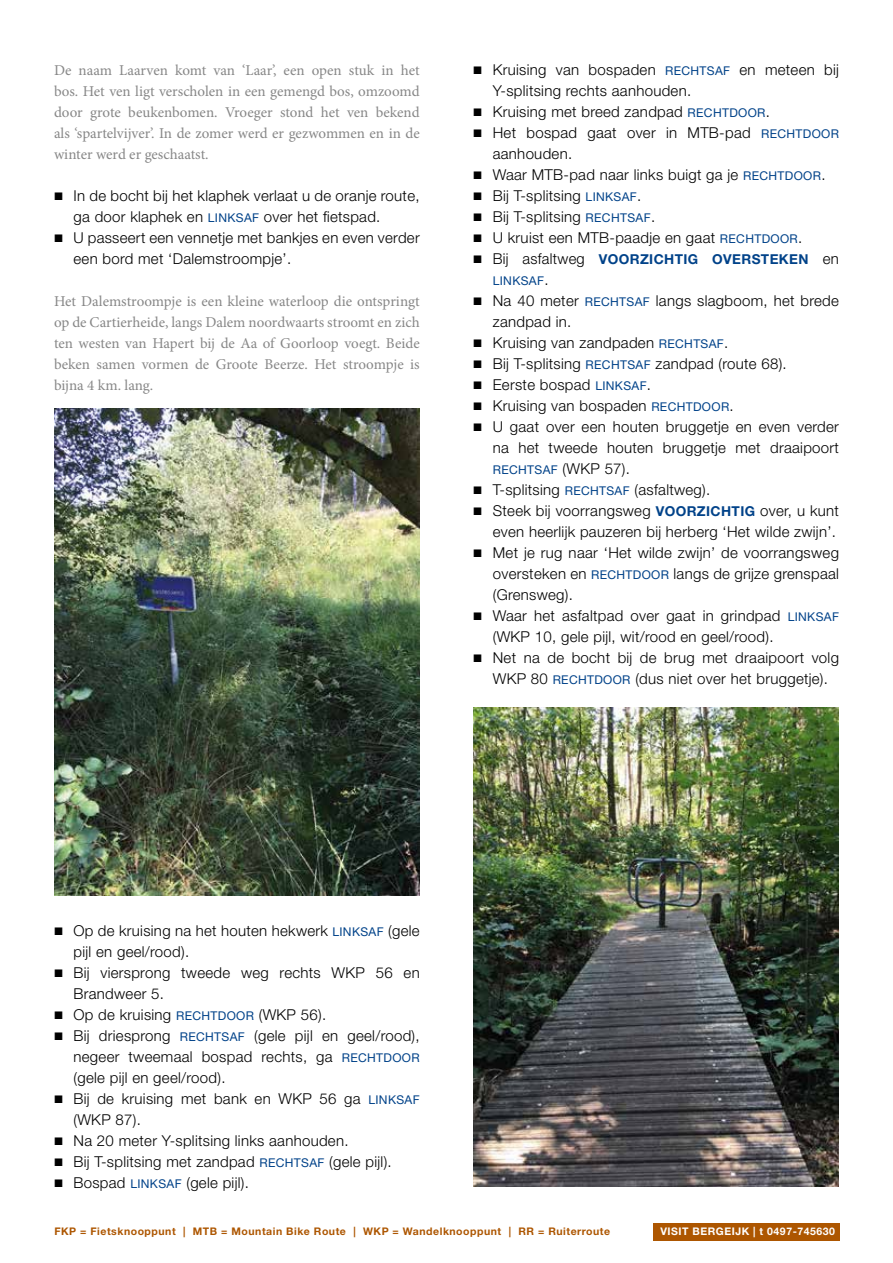
<style>
.page{position:relative;width:893px;height:1263px;background:#fff}
.page>*{position:absolute;margin:0;border:0;box-sizing:border-box;transform-origin:0 0}
.t1{font:300 15px/21px "Helvetica Neue LT Std";letter-spacing:.02em;color:#000}
.t2{font:15px/21px "Minion Pro";color:#878787;text-align:justify}
.t3{font:700 13.65px "Helvetica Neue LT Std";letter-spacing:.03em;color:#004289}
.t4{font:12.15px "Helvetica Neue LT Std";letter-spacing:.03em;color:#004289}
.t5{font:700 10.5px "Helvetica Neue LT Std";letter-spacing:.05em;color:#ad5600}
.t6{font:700 10.5px "Helvetica Neue LT Std";letter-spacing:.05em;color:#fff}
.s1{font-family:"Work Sans";font-weight:400}
.s2{font-weight:400;font-size:12.15px;color:#004289}
.s3{font-family:"Work Sans";font-weight:400;font-size:15px;color:#000}
.s4{font-weight:300;font-size:15px;color:#000}
.s5{font-weight:700;font-size:13.65px;color:#004289}
</style>
<div class="page">
<div style="left:653px;top:1224px;width:187px;height:17px;background:#ad5600"></div>
<img style="left:54px;top:408px;width:366px;height:488px">
<img style="left:473px;top:707px;width:366px;height:479px">
<p class="t2" style="left:54px;top:60px;width:367px">De naam Laarven komt van ‘Laar’, een open stuk in het bos. Het ven ligt verscholen in een gemengd bos, omzoomd door grote beukenbomen. Vroeger stond het ven bekend als ‘spartelvijver’. In de zomer werd er gezwommen en in de winter werd er geschaatst.</p>
<p class="t1" style="left:74px;top:185px;width:348px;text-indent:-20px"><span class="s1">▪</span> In de bocht bij het klaphek verlaat u de oranje route, ga door klaphek en <span class="s2">LINKSAF</span> over het fietspad.</p>
<p class="t1" style="left:74px;top:227px;width:348px;text-indent:-19px"><span class="s1">▪</span> U passeert een vennetje met bankjes en even verder een bord met ‘Dalemstroompje’.</p>
<p class="t2" style="left:54px;top:291px;width:367px">Het Dalemstroompje is een kleine waterloop die ontspringt op de Cartierheide, langs Dalem noordwaarts stroomt en zich ten westen van Hapert bij de Aa of Goorloop voegt. Beide beken samen vormen de Groote Beerze. Het stroompje is bijna 4 km. lang.</p>
<p class="t1" style="left:493px;top:59px;width:348px;text-indent:-20px"><span class="s1">▪</span> Kruising van bospaden <span class="s2">RECHTSAF</span> en meteen bij<br>Y-splitsing rechts aanhouden.</p>
<p class="t1" style="left:473px;top:101px;width:298px"><span class="s1">▪</span> Kruising met breed zandpad <span class="s2">RECHTDOOR</span>.</p>
<p class="t1" style="left:493px;top:122px;width:348px;text-indent:-19px"><span class="s1">▪</span> Het bospad gaat over in MTB-pad <span class="s2">RECHTDOOR </span>aanhouden.</p>
<p class="t1" style="left:473px;top:164px;width:354px"><span class="s1">▪</span> Waar MTB-pad naar links buigt ga je <span class="s2">RECHTDOOR</span>.</p>
<p class="t1" style="left:473px;top:185px;width:170px"><span class="s1">▪</span> Bij T-splitsing <span class="s2">LINKSAF</span>.</p>
<p class="t1" style="left:473px;top:206px;width:183px"><span class="s1">▪</span> Bij T-splitsing <span class="s2">RECHTSAF</span>.</p>
<p class="t1" style="left:473px;top:227px;width:331px"><span class="s1">▪</span> U kruist een MTB-paadje en gaat <span class="s2">RECHTDOOR</span>.</p>
<p class="t3" style="left:473px;top:251px;width:367px"><span class="s3">▪</span> <span class="s4">Bij asfaltweg</span> VOORZICHTIG OVERSTEKEN <span class="s4">en</span></p>
<p class="t4" style="left:493px;top:273px;width:57px">LINKSAF<span class="s4">.</span></p>
<p class="t1" style="left:493px;top:290px;width:348px;text-indent:-19px"><span class="s1">▪</span> Na 40 meter <span class="s2">RECHTSAF</span> langs slagboom, het brede zandpad in.</p>
<p class="t1" style="left:473px;top:332px;width:257px"><span class="s1">▪</span> Kruising van zandpaden <span class="s2">RECHTSAF</span>.</p>
<p class="t1" style="left:473px;top:353px;width:315px"><span class="s1">▪</span> Bij T-splitsing <span class="s2">RECHTSAF</span> zandpad (route 68).</p>
<p class="t1" style="left:473px;top:374px;width:179px"><span class="s1">▪</span> Eerste bospad <span class="s2">LINKSAF</span>.</p>
<p class="t1" style="left:473px;top:395px;width:262px"><span class="s1">▪</span> Kruising van bospaden <span class="s2">RECHTDOOR</span>.</p>
<p class="t1" style="left:473px;top:416px;width:367px;text-align:right"><span class="s1">▪</span> U gaat over een houten bruggetje en even verder na het tweede houten bruggetje met draaipoort</p>
<p class="t4" style="left:493px;top:462px;width:139px">RECHTSAF <span class="s4">(WKP 57).</span></p>
<p class="t1" style="left:473px;top:479px;width:239px"><span class="s1">▪</span> T-splitsing <span class="s2">RECHTSAF</span> (asfaltweg).</p>
<p class="t1" style="left:473px;top:500px;width:367px;text-align:right"><span class="s1">▪</span> Steek bij voorrangsweg <span class="s5">VOORZICHTIG</span> over, u kunt even heerlijk pauzeren bij herberg ‘Het wilde zwijn’.</p>
<p class="t1" style="left:493px;top:542px;width:348px;text-align:justify;text-indent:-19px"><span class="s1">▪</span> Met je rug naar ‘Het wilde zwijn’ de voorrangsweg oversteken en <span class="s2">RECHTDOOR</span> langs de grijze grenspaal (Grensweg).</p>
<p class="t1" style="left:493px;top:605px;width:348px;text-indent:-20px"><span class="s1">▪</span> Waar het asfaltpad over gaat in grindpad <span class="s2">LINKSAF </span>(WKP 10, gele pijl, wit/rood en geel/rood).</p>
<p class="t1" style="left:473px;top:647px;width:367px;text-align:center"><span class="s1">▪</span> Net na de bocht bij de brug met draaipoort volg<br>WKP 80 <span class="s2">RECHTDOOR</span> (dus niet over het bruggetje).</p>
<p class="t1" style="left:74px;top:920px;width:348px;text-indent:-19px"><span class="s1">▪</span> Op de kruising na het houten hekwerk <span class="s2">LINKSAF</span> (gele pijl en geel/rood).</p>
<p class="t1" style="left:74px;top:962px;width:348px;text-indent:-20px"><span class="s1">▪</span> Bij viersprong tweede weg rechts WKP 56 en<br>Brandweer 5.</p>
<p class="t1" style="left:54px;top:1004px;width:274px"><span class="s1">▪</span> Op de kruising <span class="s2">RECHTDOOR</span> (WKP 56).</p>
<p class="t1" style="left:73px;top:1025px;width:348px;text-align:justify;text-indent:-19px"><span class="s1">▪</span> Bij driesprong <span class="s2">RECHTSAF</span> (gele pijl en geel/rood), negeer tweemaal bospad rechts, ga <span class="s2">RECHTDOOR </span>(gele pijl en geel/rood).</p>
<p class="t1" style="left:73px;top:1088px;width:348px;text-indent:-19px"><span class="s1">▪</span> Bij de kruising met bank en WKP 56 ga <span class="s2">LINKSAF </span>(WKP 87).</p>
<p class="t1" style="left:54px;top:1130px;width:296px"><span class="s1">▪</span> Na 20 meter Y-splitsing links aanhouden.</p>
<p class="t1" style="left:54px;top:1151px;width:339px"><span class="s1">▪</span> Bij T-splitsing met zandpad <span class="s2">RECHTSAF</span> (gele pijl).</p>
<p class="t1" style="left:54px;top:1172px;width:196px"><span class="s1">▪</span> Bospad <span class="s2">LINKSAF</span> (gele pijl).</p>
<p class="t5" style="left:54px;top:1225px;width:557px">FKP = Fietsknooppunt | MTB = Mountain Bike Route | WKP = Wandelknooppunt | RR = Ruiterroute</p>
<p class="t6" style="left:660px;top:1225px;width:176px">VISIT BERGEIJK | t 0497-745630</p>
</div>
